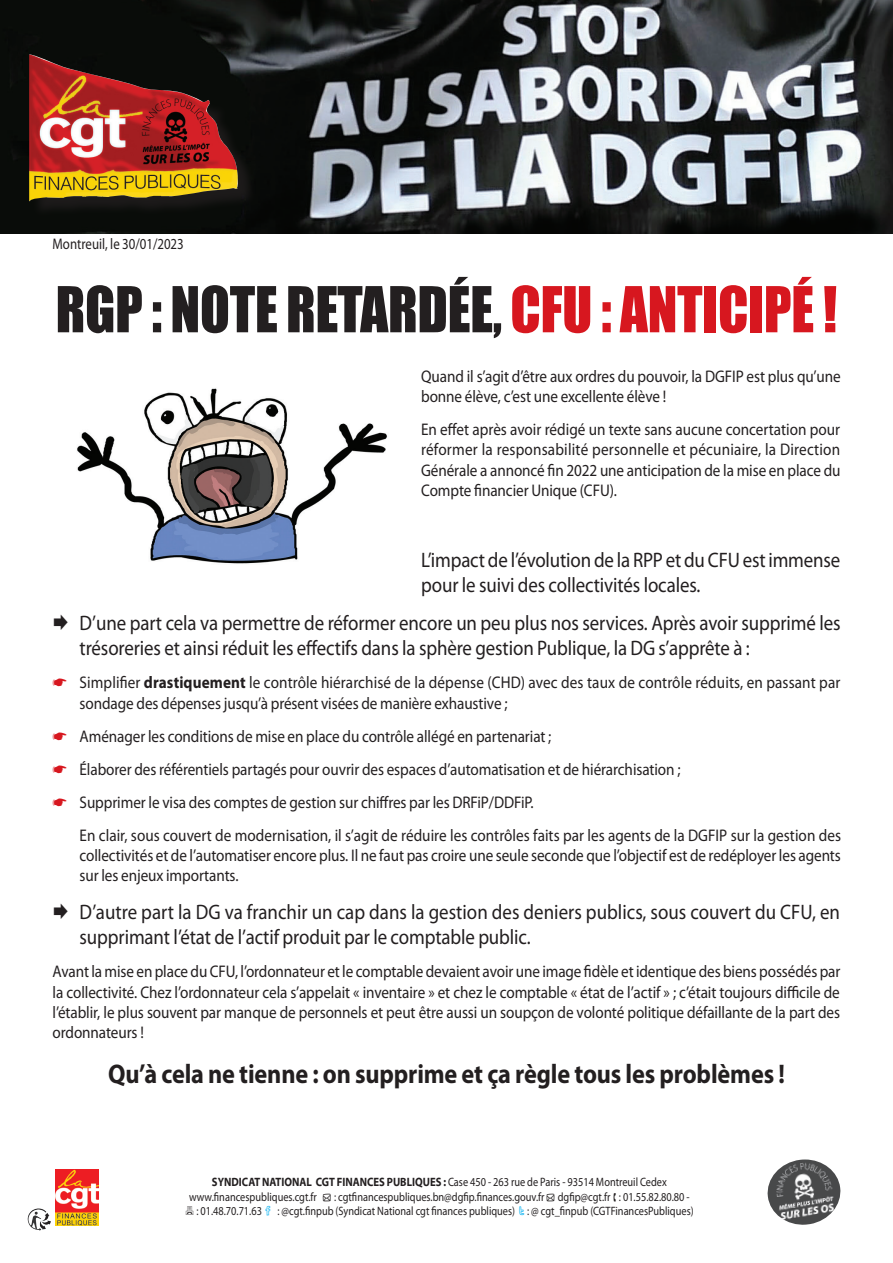
<style>
.page{position:relative;width:893px;height:1263px;background:#fff}
.page>*{position:absolute;margin:0;border:0;box-sizing:border-box;transform-origin:0 0}
.t1{font:58.5px "Impact";letter-spacing:-.005em;color:#231f20;scale:.94 1}
.t2{font:700 27px "Myriad Pro";letter-spacing:-.005em;color:#231f20;scale:.9 1}
.t3{font:21px/25.2px "Myriad Pro";letter-spacing:-.005em;color:#231f20;scale:.9 1}
.t4{font:16.8px/20.2px "Myriad Pro";letter-spacing:-.005em;color:#231f20;scale:.9 1}
.t5{font:15.3px "Myriad Pro";color:#231f20;scale:.84 1}
.t6{font:12.15px "Myriad Pro";color:#231f20;scale:.85 1}
.s1{color:#d7171f}
.s2{font-weight:700}
.s3{font-family:"Myriad Web Pro";font-weight:700}
</style>
<div class="page">
<img style="left:0;top:0;width:893px;height:233px">
<div style="left:31px;top:57px;width:226px;height:162px;background:#231f20;opacity:.75"></div>
<img style="left:29px;top:54px;width:210px;height:147px">
<img style="left:28px;top:1208px;width:23px;height:23px">
<img style="left:55px;top:1169px;width:44px;height:57px">
<img style="left:767px;top:1159px;width:74px;height:66px">
<img style="left:77px;top:388px;width:311px;height:176px">
<p class="t5" style="left:53px;top:234px;width:158px">Montreuil, le 30/01/2023</p>
<h1 class="t1" style="left:56px;top:264px;width:833px">RGP : NOTE RETARDÉE, <span class="s1">CFU : ANTICIPÉ !</span></h1>
<p class="t4" style="left:421px;top:366px;width:468px">Quand il s’agit d’être aux ordres du pouvoir, la DGFIP est plus qu’une bonne élève, c’est une excellente élève !</p>
<p class="t4" style="left:421px;top:419px;width:468px;text-align:justify">En effet après avoir rédigé un texte sans aucune concertation pour réformer la responsabilité personnelle et pécuniaire, la Direction Générale a annoncé fin 2022 une anticipation de la mise en place du Compte financier Unique (CFU).</p>
<p class="t3" style="left:421px;top:547px;width:467px">L’impact de l’évolution de la RPP et du CFU est immense pour le suivi des collectivités locales.</p>
<p class="t3" style="left:80px;top:610px;width:847px">D’une part cela va permettre de réformer encore un peu plus nos services. Après avoir supprimé les trésoreries et ainsi réduit les effectifs dans la sphère gestion Publique, la DG s’apprête à :</p>
<p class="t4" style="left:80px;top:672px;width:847px">Simplifier <span class="s2">drastiquement</span> le contrôle hiérarchisé de la dépense (CHD) avec des taux de contrôle réduits, en passant par sondage des dépenses jusqu’à présent visées de manière exhaustive ;</p>
<p class="t4" style="left:80px;top:719px;width:847px;line-height:33px">Aménager les conditions de mise en place du contrôle allégé en partenariat ;<br>Élaborer des référentiels partagés pour ouvrir des espaces d’automatisation et de hiérarchisation ;<br>Supprimer le visa des comptes de gestion sur chiffres par les DRFiP/DDFiP.<br>En clair, sous couvert de modernisation, il s’agit de réduire les contrôles faits par les agents de la DGFIP sur la gestion des</p>
<p class="t4" style="left:80px;top:845px;width:847px">collectivités et de l’automatiser encore plus. Il ne faut pas croire une seule seconde que l’objectif est de redéployer les agents sur les enjeux importants.</p>
<p class="t3" style="left:80px;top:899px;width:846px">D’autre part la DG va franchir un cap dans la gestion des deniers publics, sous couvert du CFU, en supprimant l’état de l’actif produit par le comptable public.</p>
<p class="t4" style="left:53px;top:961px;width:877px;text-align:justify">Avant la mise en place du CFU, l’ordonnateur et le comptable devaient avoir une image fidèle et identique des biens possédés par la collectivité. Chez l’ordonnateur cela s’appelait « inventaire » et chez le comptable « état de l’actif » ; c’était toujours difficile de l’établir, le plus souvent par manque de personnels et peut être aussi un soupçon de volonté politique défaillante de la part des ordonnateurs !</p>
<h2 class="t2" style="left:108px;top:1056px;width:753px">Qu’à cela ne tienne : on supprime et ça règle tous les problèmes !</h2>
<p class="t6" style="left:212px;top:1174px;width:537px"><span class="s3">SYNDICAT NATIONAL CGT FINANCES PUBLIQUES :</span> Case 450 - 263 rue de Paris - 93514 Montreuil Cedex</p>
<p class="t6" style="left:189px;top:1189px;width:590px">www.financespubliques.cgt.fr ● : cgtfinancespubliques.bn@dgfip.finances.gouv.fr ● dgfip@cgt.fr : 01.55.82.80.80 -</p>
<p class="t6" style="left:196px;top:1204px;width:79px">: 01.48.70.71.63</p>
<p class="t6" style="left:277px;top:1204px;width:491px">: @cgt.finpub (Syndicat National cgt finances publiques) : @ cgt_finpub (CGTFinancesPubliques)</p>
</div>
